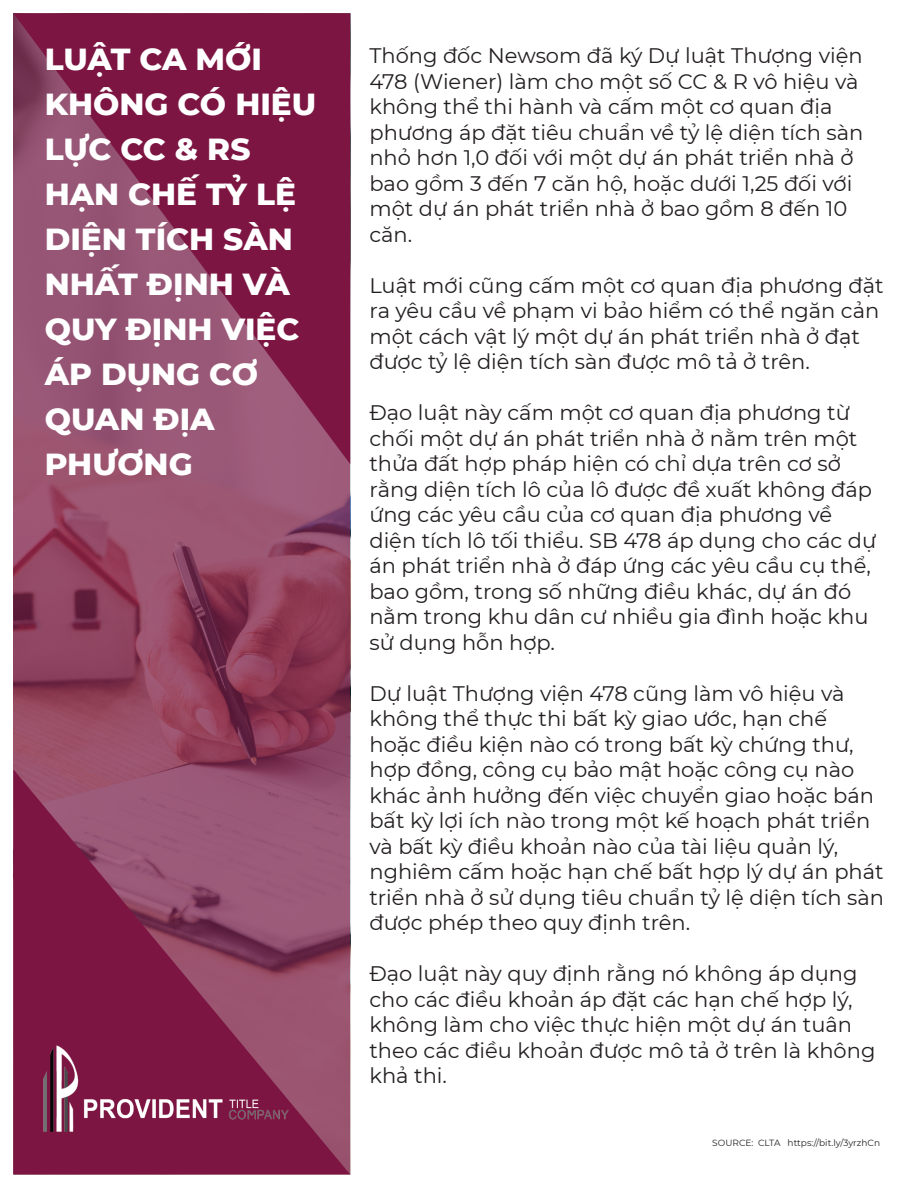
<style>
.page{position:relative;width:918px;height:1188px;background:#fff}
.page>*{position:absolute;margin:0;border:0;box-sizing:border-box;transform-origin:0 0}
.t1{font:800 31.05px/45px "Montserrat";color:#fff}
.t2{font:21px/25.5px "Montserrat";color:#231f20}
.t3{font:9px "Montserrat";color:#231f20}
</style>
<div class="page">
<svg style="left:14px;top:464px;width:336px;height:306px;background:#904560"></svg>
<svg style="left:14px;top:14px;width:336px;height:450px;background:#89355b"></svg>
<svg style="left:14px;top:770px;width:336px;height:405px;background:#8c395d"></svg>
<img style="left:40px;top:1042px;width:251px;height:96px">
<h1 class="t1" style="left:45px;top:34px;width:273px">LUẬT CA MỚI<br>KHÔNG CÓ HIỆU<br>LỰC CC &amp; RS<br>HẠN CHẾ TỶ LỆ<br>DIỆN TÍCH SÀN<br>NHẤT ĐỊNH VÀ<br>QUY ĐỊNH VIỆC<br>ÁP DỤNG CƠ<br>QUAN ĐỊA<br>PHƯƠNG</h1>
<p class="t2" style="left:369px;top:42px;width:496px">Thống đốc Newsom đã ký Dự luật Thượng viện 478 (Wiener) làm cho một số CC &amp; R vô hiệu và không thể thi hành và cấm một cơ quan địa phương áp đặt tiêu chuẩn về tỷ lệ diện tích sàn nhỏ hơn 1,0 đối với một dự án phát triển nhà ở bao gồm 3 đến 7 căn hộ, hoặc dưới 1,25 đối với một dự án phát triển nhà ở bao gồm 8 đến 10 căn.</p>
<p class="t2" style="left:369px;top:272px;width:516px">Luật mới cũng cấm một cơ quan địa phương đặt ra yêu cầu về phạm vi bảo hiểm có thể ngăn cản một cách vật lý một dự án phát triển nhà ở đạt được tỷ lệ diện tích sàn được mô tả ở trên.</p>
<p class="t2" style="left:369px;top:399px;width:509px">Đạo luật này cấm một cơ quan địa phương từ chối một dự án phát triển nhà ở nằm trên một thửa đất hợp pháp hiện có chỉ dựa trên cơ sở rằng diện tích lô của lô được đề xuất không đáp ứng các yêu cầu của cơ quan địa phương về diện tích lô tối thiểu. SB 478 áp dụng cho các dự án phát triển nhà ở đáp ứng các yêu cầu cụ thể, bao gồm, trong số những điều khác, dự án đó nằm trong khu dân cư nhiều gia đình hoặc khu sử dụng hỗn hợp.</p>
<p class="t2" style="left:369px;top:680px;width:516px">Dự luật Thượng viện 478 cũng làm vô hiệu và không thể thực thi bất kỳ giao ước, hạn chế<br>hoặc điều kiện nào có trong bất kỳ chứng thư, hợp đồng, công cụ bảo mật hoặc công cụ nào khác ảnh hưởng đến việc chuyển giao hoặc bán bất kỳ lợi ích nào trong một kế hoạch phát triển và bất kỳ điều khoản nào của tài liệu quản lý, nghiêm cấm hoặc hạn chế bất hợp lý dự án phát triển nhà ở sử dụng tiêu chuẩn tỷ lệ diện tích sàn được phép theo quy định trên.</p>
<p class="t2" style="left:369px;top:960px;width:507px">Đạo luật này quy định rằng nó không áp dụng cho các điều khoản áp đặt các hạn chế hợp lý, không làm cho việc thực hiện một dự án tuân theo các điều khoản được mô tả ở trên là không khả thi.</p>
<p class="t3" style="left:712px;top:1137px;width:169px">SOURCE: CLTA https://bit.ly/3yrzhCn</p>
</div>
